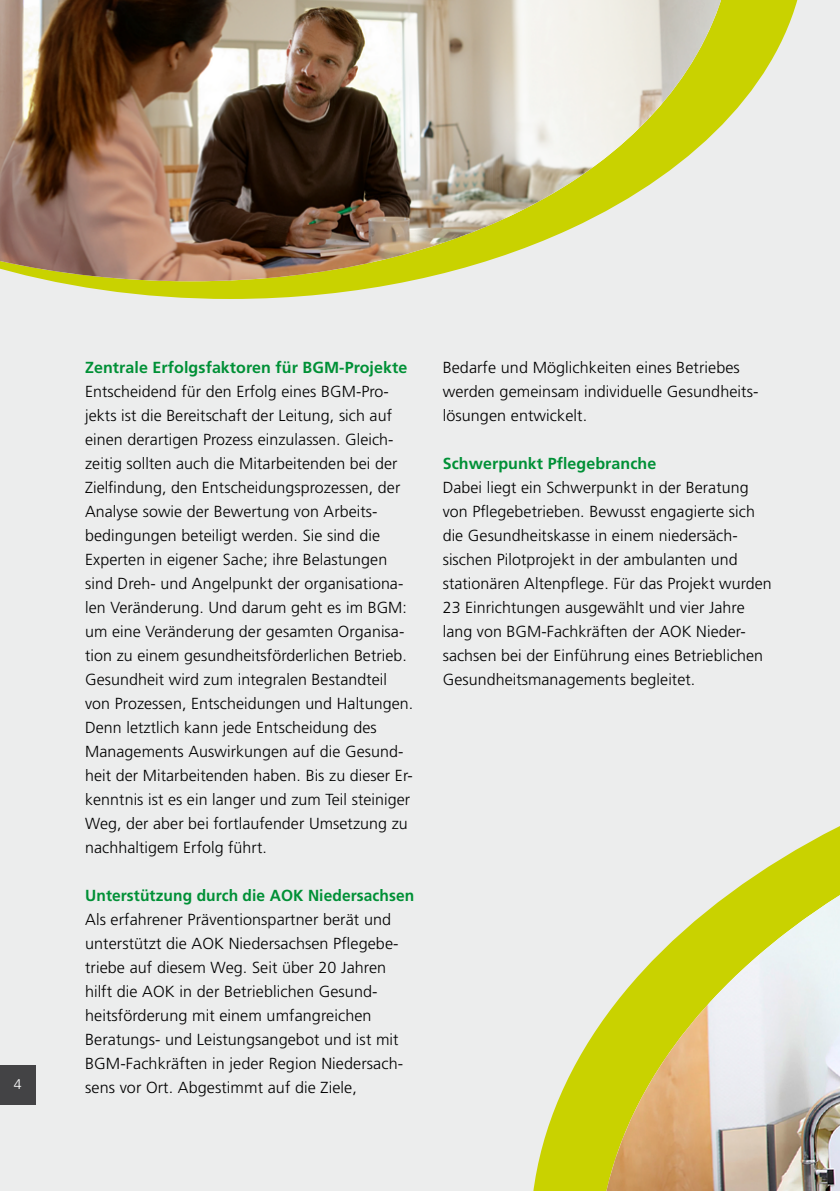
<style>
.page{position:relative;width:840px;height:1191px;background:#fff}
.page>*{position:absolute;margin:0;border:0;box-sizing:border-box;transform-origin:0 0}
.t1{font:300 16px/24px "Frutiger LT Pro";letter-spacing:.005em;color:#000}
.t2{font:700 16px "Frutiger LT Pro";letter-spacing:.005em;color:#009036}
.t3{font:300 14px "Frutiger LT Pro";color:#fff}
</style>
<div class="page">
<div style="left:0;top:0;width:839px;height:1191px;background:#eceded"></div>
<svg style="left:533px;top:1021px;width:69px;height:170px;fill:#c9d200"></svg>
<svg style="left:602px;top:826px;width:237px;height:365px"></svg>
<img style="left:606px;top:895px;width:233px;height:296px">
<div style="left:0;top:1065px;width:35px;height:39px;background:#434345"></div>
<svg style="left:51px;top:0;width:747px;height:299px"></svg>
<img style="left:0;top:0;width:720px;height:281px">
<p class="t3" style="left:14px;top:1075px;width:9px">4</p>
<p class="t2" style="left:85px;top:358px;width:323px">Zentrale Erfolgsfaktoren für BGM-Projekte</p>
<p class="t1" style="left:85px;top:380px;width:329px">Entscheidend für den Erfolg eines BGM-Pro&shy;jekts ist die Bereitschaft der Leitung, sich auf einen derartigen Prozess einzulassen. Gleich&shy;zeitig sollten auch die Mitarbeitenden bei der Zielfindung, den Entscheidungsprozessen, der Analyse sowie der Bewertung von Arbeits&shy;bedingungen beteiligt werden. Sie sind die Experten in eigener Sache; ihre Belastungen sind Dreh- und Angelpunkt der organisationa&shy;len Veränderung. Und darum geht es im BGM: um eine Veränderung der gesamten Organisa&shy;tion zu einem gesundheitsförderlichen Betrieb.<br>Gesundheit wird zum integralen Bestandteil von Prozessen, Entscheidungen und Haltungen.<br>Denn letztlich kann jede Entscheidung des Managements Auswirkungen auf die Gesund&shy;heit der Mitarbeitenden haben. Bis zu dieser Er&shy;kenntnis ist es ein langer und zum Teil steiniger Weg, der aber bei fortlaufender Umsetzung zu nachhaltigem Erfolg führt.</p>
<p class="t2" style="left:85px;top:886px;width:330px">Unterstützung durch die AOK Niedersachsen</p>
<p class="t1" style="left:85px;top:908px;width:319px">Als erfahrener Präventionspartner berät und unterstützt die AOK Niedersachsen Pflegebe&shy;triebe auf diesem Weg. Seit über 20 Jahren hilft die AOK in der Betrieblichen Gesund&shy;heitsförderung mit einem umfangreichen Beratungs- und Leistungsangebot und ist mit BGM-Fachkräften in jeder Region Niedersach&shy;sens vor Ort. Abgestimmt auf die Ziele,</p>
<p class="t1" style="left:442px;top:356px;width:316px">Bedarfe und Möglichkeiten eines Betriebes werden gemeinsam individuelle Gesundheits&shy;lösungen entwickelt.</p>
<p class="t2" style="left:442px;top:454px;width:215px">Schwerpunkt Pflegebranche</p>
<p class="t1" style="left:442px;top:476px;width:330px">Dabei liegt ein Schwerpunkt in der Beratung von Pflegebetrieben. Bewusst engagierte sich die Gesundheitskasse in einem niedersäch&shy;sischen Pilotprojekt in der ambulanten und stationären Altenpflege. Für das Projekt wurden 23 Einrichtungen ausgewählt und vier Jahre lang von BGM-Fachkräften der AOK Nieder&shy;sachsen bei der Einführung eines Betrieblichen Gesundheitsmanagements begleitet.</p>
</div>
